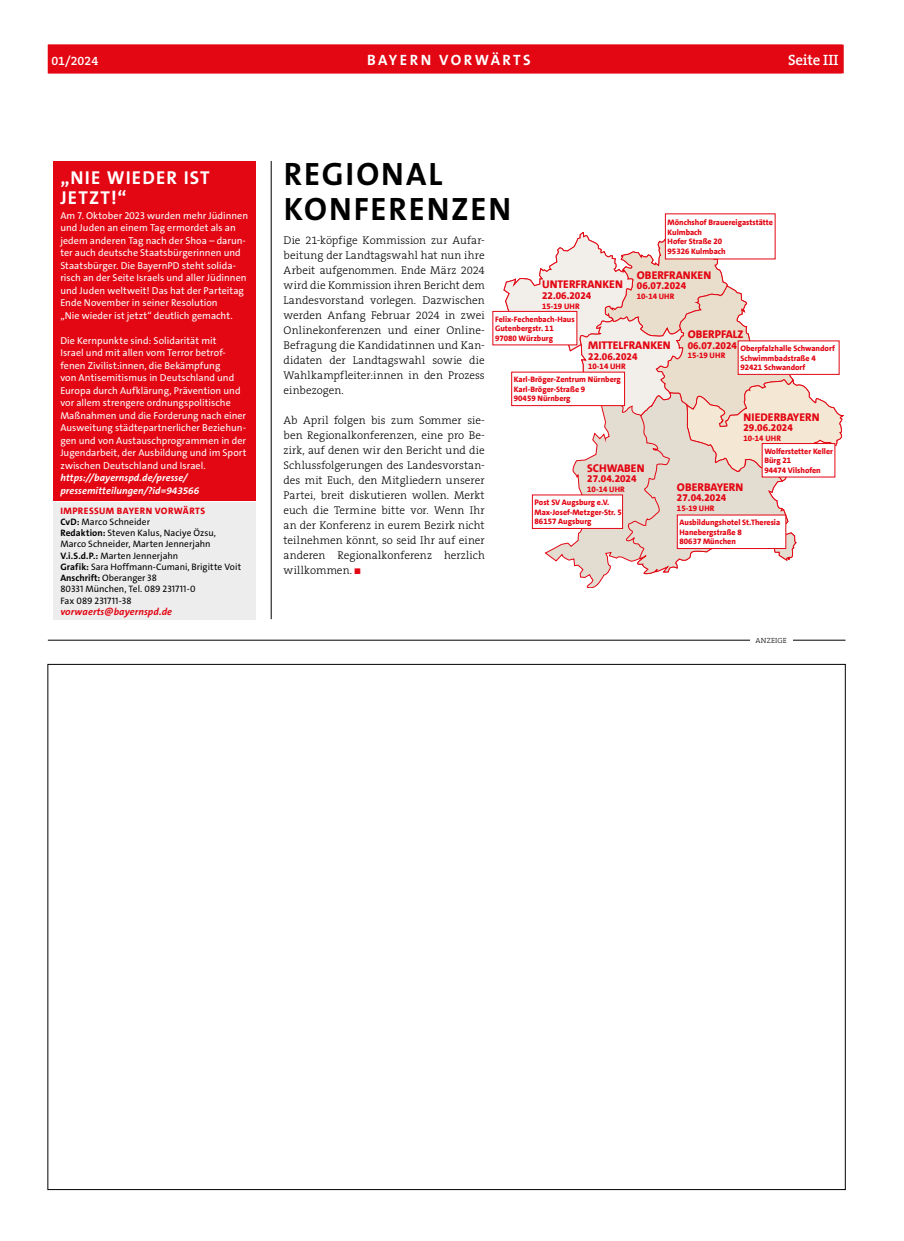
<style>
.page{position:relative;width:904px;height:1241px;background:#fff}
.page>*{position:absolute;margin:0;border:0;box-sizing:border-box;transform-origin:0 0}
.t1{font:700 32.5px/34.8px "SPD The Sans";letter-spacing:.06em;color:#000}
.t2{font:700 18.75px/20px "SPD The Sans";letter-spacing:.06em;color:#fff}
.t3{font:700 15px "SPD The Sans";letter-spacing:.155em;color:#fff}
.t4{font:600 15px "The Serif B6";letter-spacing:-.015em;color:#fff}
.t5{font:600 12.5px "The Serif B6";color:#fff}
.t6{font:300 11.25px/15px "The Serif B3";letter-spacing:.005em;color:#000;text-align:justify}
.t7{font:800 11.25px "SPD The Sans";color:#e30613}
.t8{font:10px/12.5px "SPD The Sans";letter-spacing:.005em;color:#fff}
.t9{font:800 10px "SPD The Sans";color:#e30613}
.t10{font:italic 700 10px/12.5px "The Sans B7";letter-spacing:.01em;color:#fff}
.t11{font:italic 700 10px "The Sans B7";letter-spacing:.01em;color:#e30613}
.t12{font:9.38px/11.2px "SPD The Sans";letter-spacing:.005em;color:#000}
.t13{font:800 9.38px "SPD The Sans Versal";letter-spacing:.045em;color:#e30613}
.t14{font:800 8px/9.5px "SPD The Sans";color:#e30613}
.t15{font:300 7.5px "The Serif B3";letter-spacing:.025em;color:#000}
.s1{font-weight:700}
.s2{color:#e30613}
</style>
<div class="page">
<div style="left:48px;top:45px;width:794px;height:28px;background:#e30613"></div>
<hr style="left:48px;top:640px;width:797px;height:1px;background:#000">
<div style="left:749px;top:631px;width:43px;height:18px;background:#fff"></div>
<hr style="left:271px;top:161px;width:1px;height:458px;background:#000">
<svg style="left:504px;top:232px;width:339px;height:342px"></svg>
<div style="left:532px;top:495px;width:90px;height:33px;background:#fff"></div>
<div style="left:511px;top:372px;width:113px;height:33px;background:#fff"></div>
<div style="left:511px;top:372px;width:114px;height:34px;border:1px solid #e30613"></div>
<div style="left:493px;top:311px;width:84px;height:34px;background:#fff"></div>
<div style="left:492px;top:311px;width:85px;height:34px;border:1px solid #e30613"></div>
<div style="left:677px;top:515px;width:108px;height:33px;background:#fff"></div>
<div style="left:762px;top:443px;width:72px;height:34px;background:#fff"></div>
<div style="left:761px;top:443px;width:74px;height:34px;border:1px solid #e30613"></div>
<div style="left:738px;top:341px;width:101px;height:33px;background:#fff"></div>
<div style="left:665px;top:214px;width:110px;height:45px;background:#fff"></div>
<div style="left:53px;top:161px;width:202px;height:339px;background:#e30613"></div>
<div style="left:53px;top:502px;width:202px;height:117px;background:#ededed"></div>
<p class="t5" style="left:51px;top:54px;width:48px">01/2024</p>
<h3 class="t3" style="left:367px;top:50px;width:165px">BAYERN VORWÄRTS</h3>
<h3 class="t4" style="left:789px;top:52px;width:52px">Seite III</h3>
<p class="t5" style="left:58px;top:54px;width:8px">6</p>
<p class="t5" style="left:91px;top:54px;width:8px">3</p>
<h2 class="t2" style="left:60px;top:168px;width:151px">„NIE WIEDER IST<br>JETZT!“</h2>
<p class="t8" style="left:60px;top:209px;width:189px">Am 7. Oktober 2023 wurden mehr Jüdinnen und Juden an einem Tag ermordet als an jedem anderen Tag nach der Shoa – darun&shy;ter auch deutsche Staatsbürgerinnen und Staatsbürger. Die BayernPD steht solida&shy;risch an der Seite Israels und aller Jüdinnen und Juden weltweit! Das hat der Parteitag Ende November in seiner Resolution<br>„Nie wieder ist jetzt“ deutlich gemacht.</p>
<p class="t8" style="left:60px;top:334px;width:188px">Die Kernpunkte sind: Solidarität mit<br>Israel und mit allen vom Terror betrof&shy;fenen Zivilist:innen, die Bekämpfung<br>von Antisemitismus in Deutschland und Europa durch Aufklärung, Prävention und vor allem strengere ordnungspolitische Maßnahmen und die Forderung nach einer Ausweitung städtepartnerlicher Beziehun&shy;gen und von Austauschprogrammen in der Jugendarbeit, der Ausbildung und im Sport zwischen Deutschland und Israel.</p>
<p class="t10" style="left:60px;top:472px;width:140px">https://bayernspd.de/presse/ pressemitteilungen/?id=943566</p>
<p class="t13" style="left:60px;top:504px;width:146px">IMPRESSUM BAYERN VORWÄRTS</p>
<p class="t12" style="left:60px;top:516px;width:182px"><span class="s1">CvD:</span> Marco Schneider<br><span class="s1">Redaktion:</span> Steven Kalus, Naciye Özsu,<br>Marco Schneider, Marten Jennerjahn<br><span class="s1">V.i.S.d.P.:</span> Marten Jennerjahn<br><span class="s1">Grafik:</span> Sara Hoffmann-Cumani, Brigitte Voit<br><span class="s1">Anschrift:</span> Oberanger 38<br>80331 München, Tel. 089 231711-0<br>Fax 089 231711-38</p>
<p class="t11" style="left:60px;top:606px;width:113px">vorwaerts@bayernspd.de</p>
<h1 class="t1" style="left:284px;top:157px;width:229px">REGIONAL<br>KONFERENZEN</h1>
<p class="t14" style="left:667px;top:217px;width:107px">Mönchshof Brauereigaststätte<br>Kulmbach<br>Hofer Straße 20<br>95326 Kulmbach</p>
<p class="t6" style="left:283px;top:233px;width:203px">Die 21-köpfige Kommission zur Aufar&shy;beitung der Landtagswahl hat nun ihre Arbeit aufgenommen. Ende März 2024 wird die Kommission ihren Bericht dem Landesvorstand vorlegen. Dazwischen werden Anfang Februar 2024 in zwei Onlinekonferenzen und einer Online-Befragung die Kandidatinnen und Kan&shy;didaten der Landtagswahl sowie die Wahlkampfleiter:innen in den Prozess einbezogen.</p>
<p class="t6" style="left:283px;top:413px;width:203px">Ab April folgen bis zum Sommer sie&shy;ben Regionalkonferenzen, eine pro Be&shy;zirk, auf denen wir den Bericht und die Schlussfolgerungen des Landesvorstan&shy;des mit Euch, den Mitgliedern unserer Partei, breit diskutieren wollen. Merkt euch die Termine bitte vor. Wenn Ihr an der Konferenz in eurem Bezirk nicht teilnehmen könnt, so seid Ihr auf einer anderen Regionalkonferenz herzlich willkommen. <span class="s2">■</span></p>
<p class="t7" style="left:637px;top:267px;width:76px">OBERFRANKEN</p>
<p class="t9" style="left:637px;top:279px;width:51px">06.07.2024</p>
<p class="t14" style="left:637px;top:291px;width:39px">10-14 UHR</p>
<p class="t7" style="left:687px;top:327px;width:57px">OBERPFALZ</p>
<p class="t9" style="left:687px;top:339px;width:51px">06.07.2024</p>
<p class="t14" style="left:687px;top:351px;width:39px">15-19 UHR</p>
<p class="t7" style="left:542px;top:277px;width:82px">UNTERFRANKEN</p>
<p class="t9" style="left:542px;top:289px;width:51px">22.06.2024</p>
<p class="t14" style="left:542px;top:301px;width:39px">15-19 UHR</p>
<p class="t7" style="left:588px;top:338px;width:84px">MITTELFRANKEN</p>
<p class="t9" style="left:588px;top:350px;width:51px">22.06.2024</p>
<p class="t14" style="left:588px;top:362px;width:39px">10-14 UHR</p>
<p class="t14" style="left:495px;top:314px;width:81px">Felix-Fechenbach-Haus<br>Gutenbergstr. 11<br>97080 Würzburg</p>
<p class="t14" style="left:740px;top:343px;width:96px">Oberpfalzhalle Schwandorf<br>Schwimmbadstraße 4<br>92421 Schwandorf</p>
<p class="t14" style="left:514px;top:375px;width:109px">Karl-Bröger-Zentrum Nürnberg<br>Karl-Bröger-Straße 9<br>90459 Nürnberg</p>
<p class="t7" style="left:743px;top:409px;width:77px">NIEDERBAYERN</p>
<p class="t9" style="left:743px;top:421px;width:51px">29.06.2024</p>
<p class="t14" style="left:743px;top:433px;width:39px">10-14 UHR</p>
<p class="t14" style="left:764px;top:446px;width:70px">Wolferstetter Keller<br>Bürg 21<br>94474 Vilshofen</p>
<p class="t7" style="left:587px;top:460px;width:59px">SCHWABEN</p>
<p class="t9" style="left:587px;top:472px;width:51px">27.04.2024</p>
<p class="t14" style="left:534px;top:482px;width:92px;line-height:13.2px;text-indent:53px">10-14 UHR<br>Post SV Augsburg e.V.</p>
<p class="t14" style="left:534px;top:507px;width:89px">Max-Josef-Metzger-Str. 5<br>86157 Augsburg</p>
<p class="t7" style="left:677px;top:479px;width:68px">OBERBAYERN</p>
<p class="t9" style="left:677px;top:491px;width:51px">27.04.2024</p>
<p class="t14" style="left:677px;top:503px;width:39px">15-19 UHR</p>
<p class="t14" style="left:679px;top:517px;width:102px">Ausbildungshotel St.Theresia<br>Hanebergstraße 8<br>80637 München</p>
<p class="t15" style="left:755px;top:636px;width:33px">ANZEIGE</p>
</div>
